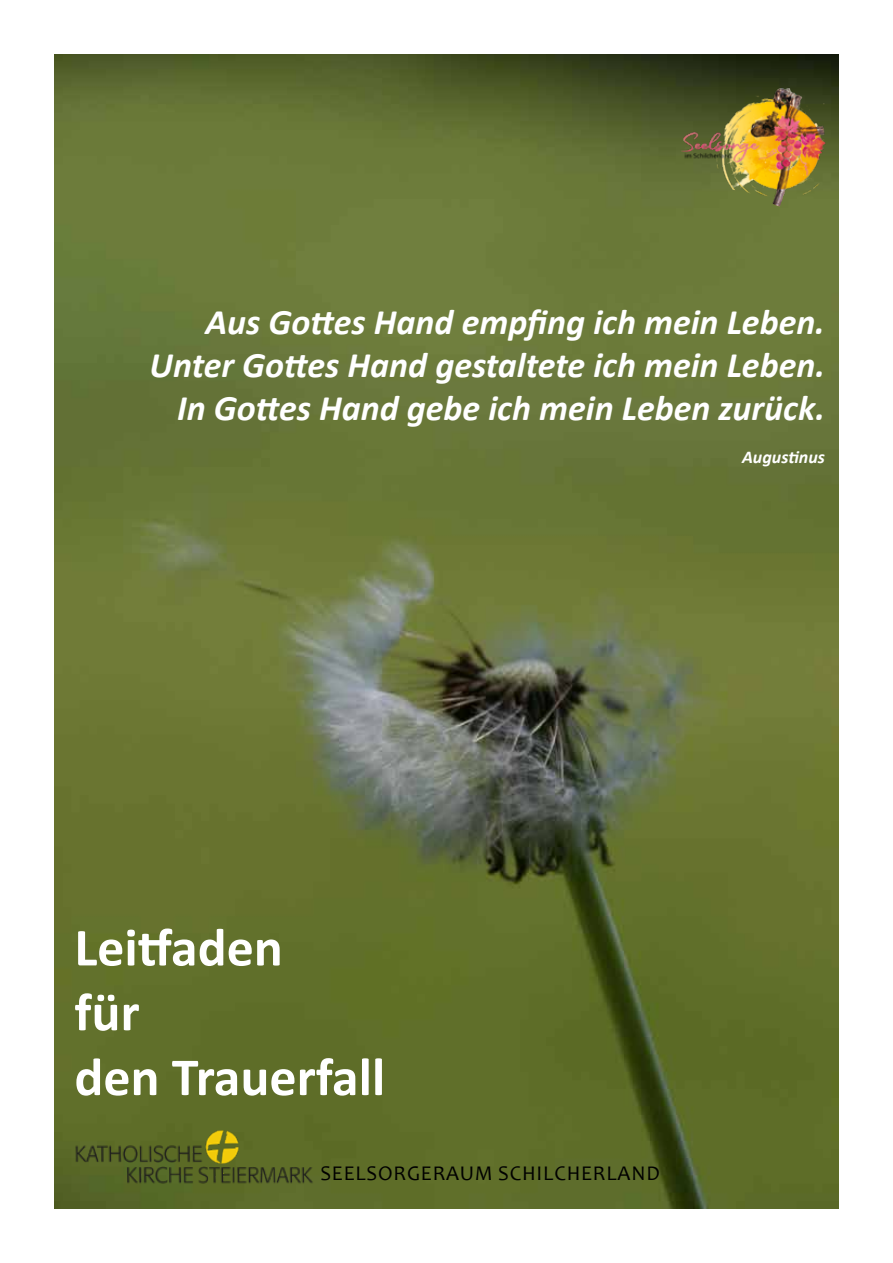
<style>
.page{position:relative;width:893px;height:1263px;background:#fff}
.page>*{position:absolute;margin:0;border:0;box-sizing:border-box;transform-origin:0 0}
.t1{font:700 54px/64.8px "Calibri";color:#fff}
.t2{font:italic 700 36px/43.2px "Calibri";color:#fff;text-align:right}
.t3{font:21px "Candara";letter-spacing:.04em;color:#000}
.t4{font:italic 700 18px "Calibri";color:#fff}
</style>
<div class="page">
<img style="left:54px;top:54px;width:785px;height:1155px">
<img style="left:666px;top:79px;width:173px;height:127px">
<img style="left:70px;top:1128px;width:249px;height:60px">
<p class="t2" style="left:150px;top:299px;width:677px">Aus Gottes Hand empfing ich mein Leben.<br>Unter Gottes Hand gestaltete ich mein Leben.<br>In Gottes Hand gebe ich mein Leben zurück.</p>
<p class="t4" style="left:742px;top:444px;width:84px">Augustinus</p>
<h1 class="t1" style="left:74px;top:914px;width:312px">Leitfaden<br>für<br>den Trauerfall</h1>
<p class="t3" style="left:320px;top:1160px;width:341px">SEELSORGERAUM SCHILCHERLAND</p>
</div>
